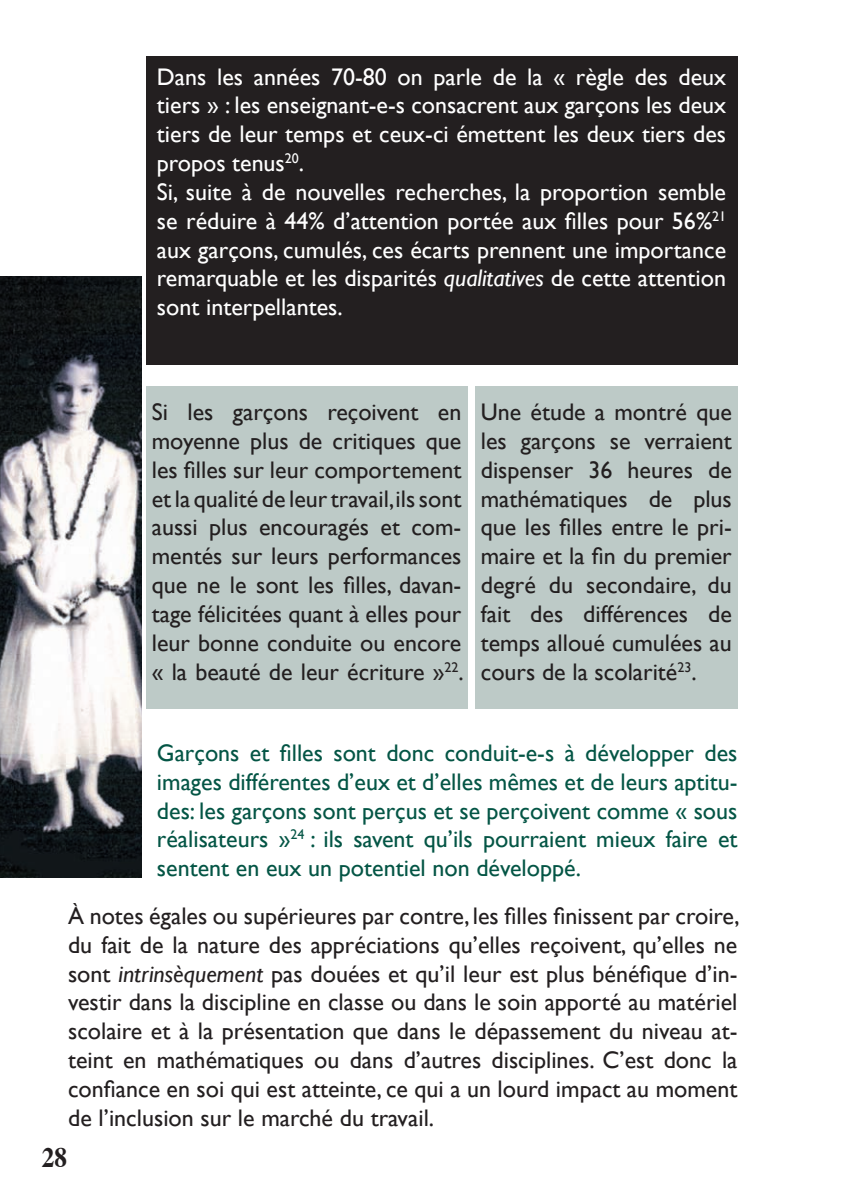
<style>
.page{position:relative;width:851px;height:1191px;background:#fff}
.page>*{position:absolute;margin:0;border:0;box-sizing:border-box;transform-origin:0 0}
.t1{font:700 28px "Times";color:#231f20;scale:.9 1}
.t2{font:24px/28.8px "Gill Sans";color:#231f20;text-align:justify}
.t3{font:24px/28.8px "Gill Sans";color:#fff}
.t4{font:24px/28.8px "Gill Sans";color:#045545;text-align:justify}
.s1{font-style:italic}
</style>
<div class="page">
<img style="left:0;top:276px;width:142px;height:601px">
<div style="left:146px;top:57px;width:591px;height:308px;background:#231f20"></div>
<div style="left:146px;top:386px;width:321px;height:323px;background:#bdcac7"></div>
<div style="left:475px;top:386px;width:262px;height:323px;background:#bdcac7"></div>
<p class="t3" style="left:157px;top:62px;width:570px">Dans les années 70-80 on parle de la « règle des deux tiers » : les enseignant-e-s consacrent aux garçons les deux tiers de leur temps et ceux-ci émettent les deux tiers des propos tenus<sup>20</sup>.<br>Si, suite à de nouvelles recherches, la proportion semble se réduire à 44% d’attention portée aux filles pour 56%<sup>21 </sup>aux garçons, cumulés, ces écarts prennent une importance remarquable et les disparités <span class="s1">qualitatives</span> de cette attention sont interpellantes.</p>
<p class="t2" style="left:152px;top:397px;width:313px">Si les garçons reçoivent en moyenne plus de critiques que les filles sur leur comportement et la qualité de leur travail,ils sont aussi plus encouragés et com&shy;mentés sur leurs performances que ne le sont les filles, davan&shy;tage félicitées quant à elles pour leur bonne conduite ou encore « la beauté de leur écriture »<sup>22</sup>.</p>
<p class="t2" style="left:480px;top:397px;width:252px">Une étude a montré que les garçons se verraient dispenser 36 heures de mathématiques de plus que les filles entre le pri&shy;maire et la fin du premier degré du secondaire, du fait des différences de temps alloué cumulées au cours de la scolarité<sup>23</sup>.</p>
<p class="t4" style="left:157px;top:738px;width:582px">Garçons et filles sont donc conduit-e-s à développer des images différentes d’eux et d’elles mêmes et de leurs aptitu&shy;des: les garçons sont perçus et se perçoivent comme « sous réalisateurs »<sup>24</sup> : ils savent qu’ils pourraient mieux faire et sentent en eux un potentiel non développé.</p>
<p class="t2" style="left:68px;top:901px;width:673px">À notes égales ou supérieures par contre, les filles finissent par croire, du fait de la nature des appréciations qu’elles reçoivent, qu’elles ne sont <span class="s1">intrinsèquement</span> pas douées et qu’il leur est plus bénéfique d’in&shy;vestir dans la discipline en classe ou dans le soin apporté au matériel scolaire et à la présentation que dans le dépassement du niveau at&shy;teint en mathématiques ou dans d’autres disciplines. C’est donc la confiance en soi qui est atteinte, ce qui a un lourd impact au moment de l’inclusion sur le marché du travail.</p>
<p class="t1" style="left:42px;top:1130px;width:30px">28</p>
</div>
